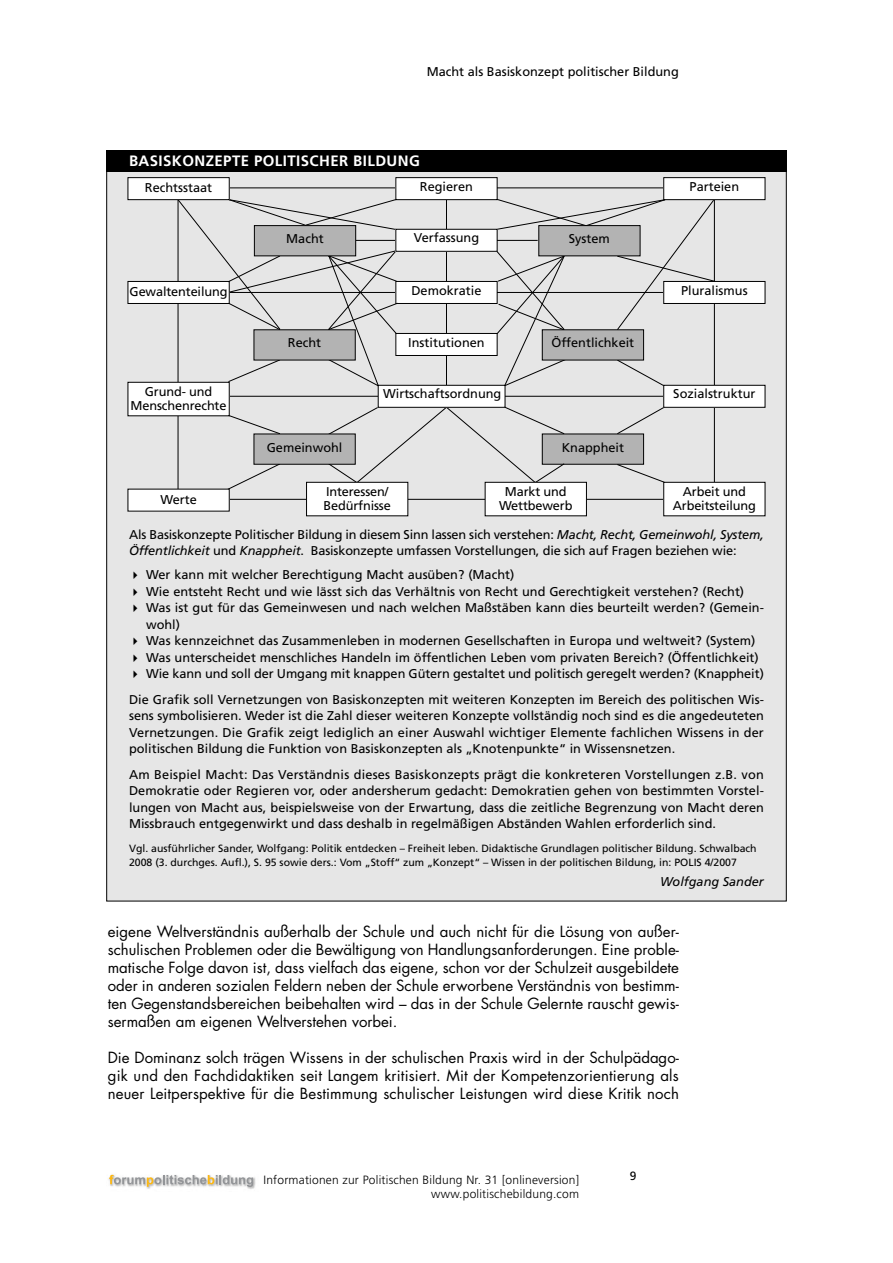
<style>
.page{position:relative;width:893px;height:1263px;background:#fff}
.page>*{position:absolute;margin:0;border:0;box-sizing:border-box;transform-origin:0 0}
.t1{font:15px/18px "Futura";letter-spacing:.005em;color:#000;text-align:justify}
.t2{font:700 15px "Frutiger";letter-spacing:.03em;color:#fff}
.t3{font:12.75px/16.5px "Frutiger";color:#000;text-align:center}
.t4{font:italic 12.75px "Frutiger";color:#000}
.t5{font:300 12px/13.5px "Frutiger";letter-spacing:.02em;color:#000;text-align:right}
.t6{font:12px "Frutiger";color:#000}
.t7{font:10.5px/13.5px "Frutiger";color:#000}
.s1{font-style:italic}
</style>
<div class="page">
<img style="left:108px;top:1174px;width:148px;height:15px">
<svg style="left:109px;top:1175px;width:144px;height:12px"></svg>
<div style="left:107px;top:151px;width:679px;height:750px;background:#e6e6e6"></div>
<div style="left:106px;top:150px;width:681px;height:22px;background:#000"></div>
<div style="left:543px;top:434px;width:100px;height:30px;background:#b3b3b3"></div>
<div style="left:542px;top:434px;width:102px;height:31px;border:1px solid #000"></div>
<hr style="left:229px;top:187px;width:435px;height:1px;background:#000">
<hr style="left:229px;top:396px;width:435px;height:1px;background:#000">
<hr style="left:229px;top:499px;width:435px;height:1px;background:#000">
<hr style="left:178px;top:199px;width:1px;height:306px;background:#000">
<hr style="left:446px;top:199px;width:1px;height:201px;background:#000">
<hr style="left:714px;top:199px;width:1px;height:306px;background:#000">
<div style="left:128px;top:382px;width:101px;height:34px;background:#fff"></div>
<div style="left:664px;top:482px;width:101px;height:34px;background:#fff"></div>
<div style="left:663px;top:482px;width:102px;height:34px;border:1px solid #000"></div>
<div style="left:128px;top:281px;width:101px;height:22px;background:#fff"></div>
<div style="left:128px;top:281px;width:102px;height:23px;border:1px solid #000"></div>
<div style="left:664px;top:178px;width:101px;height:22px;background:#fff"></div>
<div style="left:663px;top:177px;width:102px;height:23px;border:1px solid #000"></div>
<div style="left:664px;top:385px;width:101px;height:22px;background:#fff"></div>
<div style="left:663px;top:385px;width:102px;height:23px;border:1px solid #000"></div>
<div style="left:664px;top:281px;width:101px;height:22px;background:#fff"></div>
<div style="left:663px;top:281px;width:102px;height:23px;border:1px solid #000"></div>
<div style="left:396px;top:178px;width:101px;height:22px;background:#fff"></div>
<div style="left:395px;top:177px;width:102px;height:23px;border:1px solid #000"></div>
<div style="left:396px;top:281px;width:101px;height:22px;background:#fff"></div>
<div style="left:395px;top:281px;width:102px;height:23px;border:1px solid #000"></div>
<div style="left:396px;top:333px;width:101px;height:22px;background:#fff"></div>
<div style="left:395px;top:333px;width:102px;height:23px;border:1px solid #000"></div>
<svg style="left:228px;top:414px;width:53px;height:21px"></svg>
<svg style="left:224px;top:463px;width:55px;height:26px"></svg>
<svg style="left:616px;top:406px;width:49px;height:29px"></svg>
<svg style="left:327px;top:404px;width:238px;height:80px"></svg>
<svg style="left:616px;top:464px;width:49px;height:19px"></svg>
<svg style="left:177px;top:198px;width:222px;height:190px"></svg>
<svg style="left:496px;top:198px;width:219px;height:190px"></svg>
<div style="left:539px;top:226px;width:101px;height:29px;background:#b3b3b3"></div>
<div style="left:538px;top:225px;width:102px;height:31px;border:1px solid #000"></div>
<div style="left:255px;top:226px;width:100px;height:29px;background:#b3b3b3"></div>
<div style="left:254px;top:225px;width:102px;height:31px;border:1px solid #000"></div>
<div style="left:128px;top:178px;width:101px;height:22px;background:#fff"></div>
<div style="left:128px;top:177px;width:102px;height:23px;border:1px solid #000"></div>
<div style="left:128px;top:489px;width:101px;height:22px;background:#fff"></div>
<div style="left:307px;top:482px;width:101px;height:34px;background:#fff"></div>
<div style="left:306px;top:482px;width:102px;height:34px;border:1px solid #000"></div>
<div style="left:254px;top:434px;width:101px;height:30px;background:#b3b3b3"></div>
<div style="left:254px;top:434px;width:102px;height:31px;border:1px solid #000"></div>
<div style="left:396px;top:229px;width:101px;height:22px;background:#fff"></div>
<div style="left:395px;top:229px;width:102px;height:23px;border:1px solid #000"></div>
<div style="left:543px;top:330px;width:100px;height:30px;background:#b3b3b3"></div>
<div style="left:485px;top:482px;width:101px;height:34px;background:#fff"></div>
<div style="left:485px;top:482px;width:102px;height:34px;border:1px solid #000"></div>
<div style="left:378px;top:385px;width:127px;height:22px;background:#fff"></div>
<div style="left:378px;top:385px;width:127px;height:23px;border:1px solid #000"></div>
<div style="left:254px;top:330px;width:101px;height:30px;background:#b3b3b3"></div>
<p class="t3" style="left:427px;top:64px;width:254px">Macht als Basiskonzept politischer Bildung</p>
<p class="t2" style="left:129px;top:155px;width:292px">BASISKONZEPTE POLITISCHER BILDUNG</p>
<p class="t3" style="left:145px;top:180px;width:69px">Rechtsstaat</p>
<p class="t3" style="left:420px;top:179px;width:55px">Regieren</p>
<p class="t3" style="left:414px;top:231px;width:67px">Verfassung</p>
<p class="t3" style="left:286px;top:232px;width:39px">Macht</p>
<p class="t3" style="left:569px;top:232px;width:43px">System</p>
<p class="t3" style="left:690px;top:179px;width:51px">Parteien</p>
<p class="t3" style="left:130px;top:285px;width:99px">Gewaltenteilung</p>
<p class="t3" style="left:131px;top:386px;width:97px;line-height:13.5px">Grund- und<br>Menschenrechte</p>
<p class="t3" style="left:288px;top:336px;width:35px">Recht</p>
<p class="t3" style="left:267px;top:440px;width:77px">Gemeinwohl</p>
<p class="t3" style="left:411px;top:283px;width:72px">Demokratie</p>
<p class="t3" style="left:408px;top:335px;width:78px">Institutionen</p>
<p class="t3" style="left:383px;top:387px;width:120px">Wirtschaftsordnung</p>
<p class="t3" style="left:552px;top:336px;width:84px">Öffentlichkeit</p>
<p class="t3" style="left:562px;top:440px;width:64px">Knappheit</p>
<p class="t3" style="left:160px;top:493px;width:38px">Werte</p>
<p class="t3" style="left:324px;top:486px;width:69px;line-height:13.5px;text-align:left">Interessen/<br>Bedürfnisse</p>
<p class="t3" style="left:499px;top:486px;width:75px;line-height:13.5px">Markt und<br>Wettbewerb</p>
<p class="t3" style="left:681px;top:283px;width:68px">Pluralismus</p>
<p class="t3" style="left:673px;top:387px;width:84px">Sozialstruktur</p>
<p class="t3" style="left:673px;top:486px;width:85px;line-height:13.5px">Arbeit und<br>Arbeitsteilung</p>
<p class="t3" style="left:129px;top:527px;width:636px;text-align:left">Als Basiskonzepte Politischer Bildung in diesem Sinn lassen sich verstehen: <span class="s1">Macht, Recht, Gemeinwohl, System,<br>Öffentlichkeit</span> und <span class="s1">Knappheit</span>. Basiskonzepte umfassen Vorstellungen, die sich auf Fragen beziehen wie:</p>
<p class="t3" style="left:146px;top:567px;width:619px;text-align:left">Wer kann mit welcher Berechtigung Macht ausüben? (Macht)<br>Wie entsteht Recht und wie lässt sich das Verhältnis von Recht und Gerechtigkeit verstehen? (Recht)<br>Was ist gut für das Gemeinwesen und nach welchen Maßstäben kann dies beurteilt werden? (Gemein&shy;wohl)<br>Was kennzeichnet das Zusammenleben in modernen Gesellschaften in Europa und weltweit? (System)<br>Was unterscheidet menschliches Handeln im öffentlichen Leben vom privaten Bereich? (Öffentlichkeit)<br>Wie kann und soll der Umgang mit knappen Gütern gestaltet und politisch geregelt werden? (Knappheit)</p>
<p class="t3" style="left:129px;top:692px;width:636px;text-align:justify">Die Grafik soll Vernetzungen von Basiskonzepten mit weiteren Konzepten im Bereich des politischen Wis&shy;sens symbolisieren. Weder ist die Zahl dieser weiteren Konzepte vollständig noch sind es die angedeuteten Vernetzungen. Die Grafik zeigt lediglich an einer Auswahl wichtiger Elemente fachlichen Wissens in der politischen Bildung die Funktion von Basiskonzepten als „Knotenpunkte“ in Wissensnetzen.</p>
<p class="t3" style="left:129px;top:767px;width:636px;text-align:justify">Am Beispiel Macht: Das Verständnis dieses Basiskonzepts prägt die konkreteren Vorstellungen z.B. von Demokratie oder Regieren vor, oder andersherum gedacht: Demokratien gehen von bestimmten Vorstel&shy;lungen von Macht aus, beispielsweise von der Erwartung, dass die zeitliche Begrenzung von Macht deren Missbrauch entgegenwirkt und dass deshalb in regelmäßigen Abständen Wahlen erforderlich sind.</p>
<p class="t7" style="left:129px;top:842px;width:629px">Vgl. ausführlicher Sander, Wolfgang: Politik entdecken – Freiheit leben. Didaktische Grundlagen politischer Bildung. Schwalbach<br>2008 (3. durchges. Aufl.), S. 95 sowie ders.: Vom „Stoff“ zum „Konzept“ – Wissen in der politischen Bildung, in: POLIS 4/2007</p>
<p class="t4" style="left:660px;top:877px;width:105px">Wolfgang Sander</p>
<p class="t1" style="left:108px;top:924px;width:573px">eigene Weltverständnis außerhalb der Schule und auch nicht für die Lösung von außer&shy;schulischen Problemen oder die Bewältigung von Handlungsanforderungen. Eine proble&shy;matische Folge davon ist, dass vielfach das eigene, schon vor der Schulzeit ausgebildete oder in anderen sozialen Feldern neben der Schule erworbene Verständnis von bestimm&shy;ten Gegenstandsbereichen beibehalten wird – das in der Schule Gelernte rauscht gewis&shy;sermaßen am eigenen Weltverstehen vorbei.</p>
<p class="t1" style="left:108px;top:1050px;width:573px">Die Dominanz solch trägen Wissens in der schulischen Praxis wird in der Schulpädago&shy;gik und den Fachdidaktiken seit Langem kritisiert. Mit der Kompetenzorientierung als neuer Leitperspektive für die Bestimmung schulischer Leistungen wird diese Kritik noch</p>
<p class="t5" style="left:264px;top:1174px;width:317px">Informationen zur Politischen Bildung Nr. 31 [onlineversion] www.politischebildung.com</p>
<p class="t6" style="left:630px;top:1171px;width:8px">9</p>
</div>
